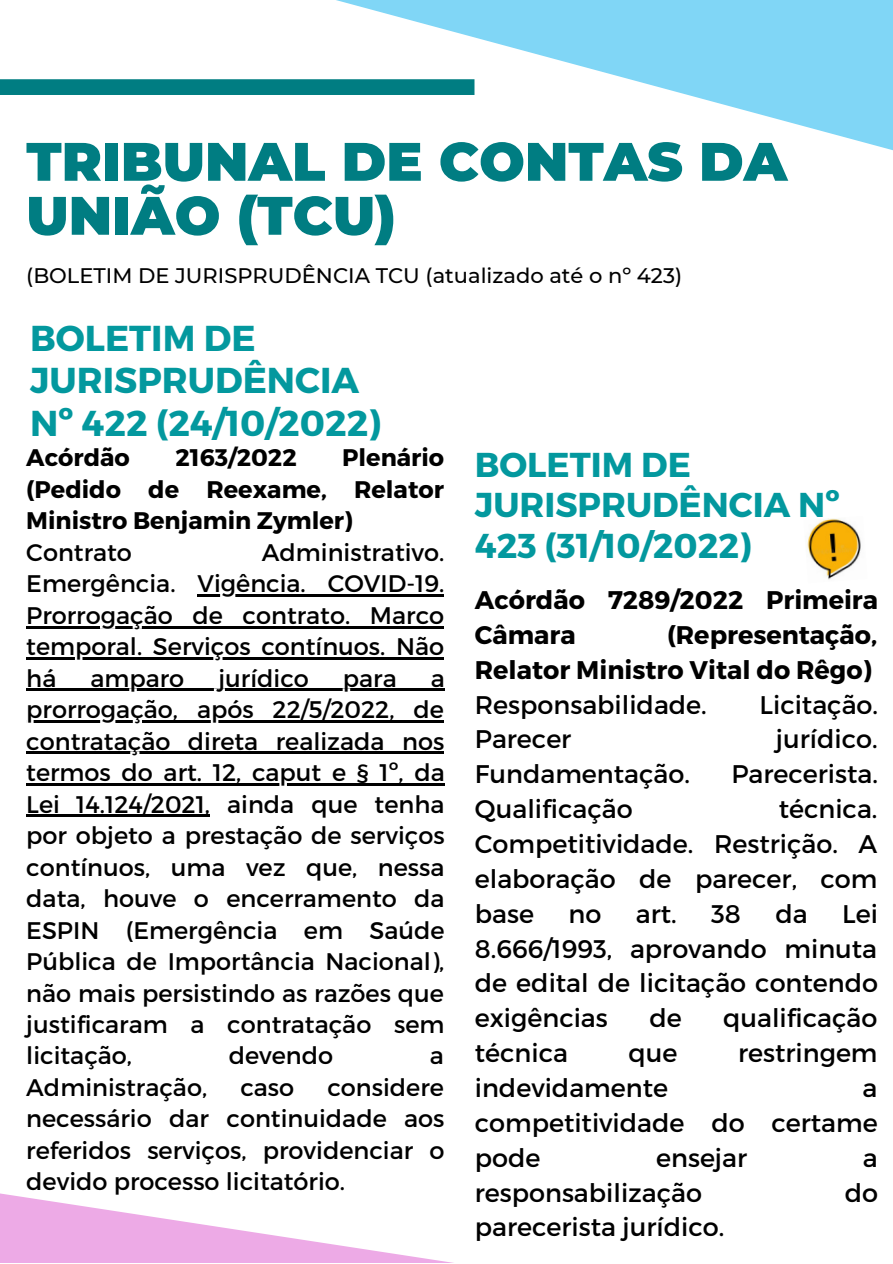
<style>
.page{position:relative;width:893px;height:1264px;background:#fff}
.page>*{position:absolute;margin:0;border:0;box-sizing:border-box;transform-origin:0 0}
.t1{font:900 54px/54px "Montserrat";color:#007d82}
.t2{font:700 36px/42.8px "Montserrat";color:#03989e}
.t3{font:700 34.5px/40.5px "Montserrat";color:#03989e}
.t4{font:25.5px/34.8px "Montserrat";color:#000;text-align:justify}
.t5{font:700 25.5px/34.8px "Montserrat";color:#000}
.t6{font:24px/31.5px "Montserrat";color:#000;text-align:justify}
.t7{font:700 24px/31.5px "Montserrat";color:#000;text-align:justify}
.t8{font:500 21px "Montserrat";color:#000}
</style>
<div class="page">
<svg style="left:336px;top:0;width:556px;height:150px;fill:#80d6f6"></svg>
<div style="left:0;top:79px;width:474px;height:16px;background:#007d82"></div>
<svg style="left:0;top:1193px;width:447px;height:69px"></svg>
<img style="left:807px;top:518px;width:54px;height:62px">
<hr style="left:197px;top:594px;width:247px;height:2px;background:#000">
<hr style="left:26px;top:626px;width:418px;height:2px;background:#000">
<hr style="left:26px;top:657px;width:418px;height:2px;background:#000">
<hr style="left:26px;top:689px;width:419px;height:2px;background:#000">
<hr style="left:26px;top:720px;width:418px;height:2px;background:#000">
<hr style="left:26px;top:751px;width:418px;height:3px;background:#000">
<hr style="left:26px;top:783px;width:419px;height:2px;background:#000">
<hr style="left:26px;top:814px;width:184px;height:3px;background:#000">
<h1 class="t1" style="left:26px;top:134px;width:762px">TRIBUNAL DE CONTAS DA<br>UNIÃO (TCU)</h1>
<p class="t8" style="left:26px;top:263px;width:657px">(BOLETIM DE JURISPRUDÊNCIA TCU (atualizado até o nº 423)</p>
<h2 class="t2" style="left:30px;top:314px;width:352px">BOLETIM DE<br>JURISPRUDÊNCIA<br>Nº 422 (24/10/2022)</h2>
<p class="t7" style="left:26px;top:440px;width:105px">Acórdão</p>
<p class="t7" style="left:175px;top:440px;width:123px">2163/2022</p>
<p class="t7" style="left:26px;top:440px;width:419px;text-indent:316px">Plenário (Pedido de Reexame, Relator Ministro Benjamin Zymler)</p>
<p class="t6" style="left:26px;top:535px;width:107px">Contrato</p>
<p class="t6" style="left:26px;top:535px;width:419px;text-indent:235px">Administrativo.<br>Emergência. Vigência. COVID-19.<br>Prorrogação de contrato. Marco temporal. Serviços contínuos. Não há</p>
<p class="t6" style="left:90px;top:661px;width:95px">amparo</p>
<p class="t6" style="left:218px;top:661px;width:92px">jurídico</p>
<p class="t6" style="left:343px;top:661px;width:55px">para</p>
<p class="t6" style="left:26px;top:661px;width:420px;text-indent:404px">a prorrogação, após 22/5/2022, de contratação direta realizada nos termos do art. 12, caput e § 1º, da Lei 14.124/2021, ainda que tenha por objeto a prestação de serviços contínuos, uma vez que, nessa data, houve o encerramento da ESPIN (Emergência em Saúde Pública de Importância Nacional), não mais persistindo as razões que justificaram a contratação sem licitação,</p>
<p class="t6" style="left:229px;top:1038px;width:106px">devendo</p>
<p class="t6" style="left:430px;top:1038px;width:16px">a</p>
<p class="t6" style="left:26px;top:1070px;width:182px">Administração,</p>
<p class="t6" style="left:240px;top:1070px;width:55px">caso</p>
<p class="t6" style="left:26px;top:1070px;width:420px;text-indent:301px">considere necessário dar continuidade aos referidos serviços, providenciar o devido processo licitatório.</p>
<h3 class="t3" style="left:475px;top:442px;width:366px">BOLETIM DE<br>JURISPRUDÊNCIA Nº<br>423 (31/10/2022)</h3>
<p class="t5" style="left:475px;top:581px;width:405px">Acórdão 7289/2022 Primeira<br>Câmara</p>
<p class="t5" style="left:475px;top:616px;width:404px;text-align:right">(Representação,<br>Relator Ministro Vital do Rêgo)</p>
<p class="t4" style="left:475px;top:685px;width:233px">Responsabilidade.</p>
<p class="t4" style="left:759px;top:685px;width:120px">Licitação.</p>
<p class="t4" style="left:475px;top:720px;width:98px">Parecer</p>
<p class="t4" style="left:775px;top:720px;width:103px">jurídico.</p>
<p class="t4" style="left:475px;top:755px;width:216px">Fundamentação.</p>
<p class="t4" style="left:731px;top:755px;width:148px">Parecerista.</p>
<p class="t4" style="left:475px;top:790px;width:159px">Qualificação</p>
<p class="t4" style="left:475px;top:790px;width:404px;text-indent:304px">técnica.<br>Competitividade. Restrição. A elaboração de parecer, com base</p>
<p class="t4" style="left:475px;top:895px;width:404px;text-indent:367px">Lei 8.666/1993, aprovando minuta de edital de licitação contendo exigências</p>
<p class="t4" style="left:568px;top:895px;width:34px">no</p>
<p class="t4" style="left:635px;top:895px;width:42px">art.</p>
<p class="t4" style="left:711px;top:895px;width:31px">38</p>
<p class="t4" style="left:775px;top:895px;width:34px">da</p>
<p class="t4" style="left:649px;top:999px;width:34px">de</p>
<p class="t4" style="left:723px;top:999px;width:156px">qualificação</p>
<p class="t4" style="left:475px;top:1034px;width:95px">técnica</p>
<p class="t4" style="left:628px;top:1034px;width:50px">que</p>
<p class="t4" style="left:738px;top:1034px;width:141px">restringem</p>
<p class="t4" style="left:475px;top:1069px;width:195px">indevidamente</p>
<p class="t4" style="left:475px;top:1069px;width:404px;text-indent:387px">a competitividade do certame pode</p>
<p class="t4" style="left:656px;top:1138px;width:93px">ensejar</p>
<p class="t4" style="left:862px;top:1138px;width:16px">a</p>
<p class="t4" style="left:475px;top:1173px;width:229px">responsabilização</p>
<p class="t4" style="left:844px;top:1173px;width:35px">do</p>
<p class="t4" style="left:475px;top:1208px;width:251px">parecerista jurídico.</p>
</div>
